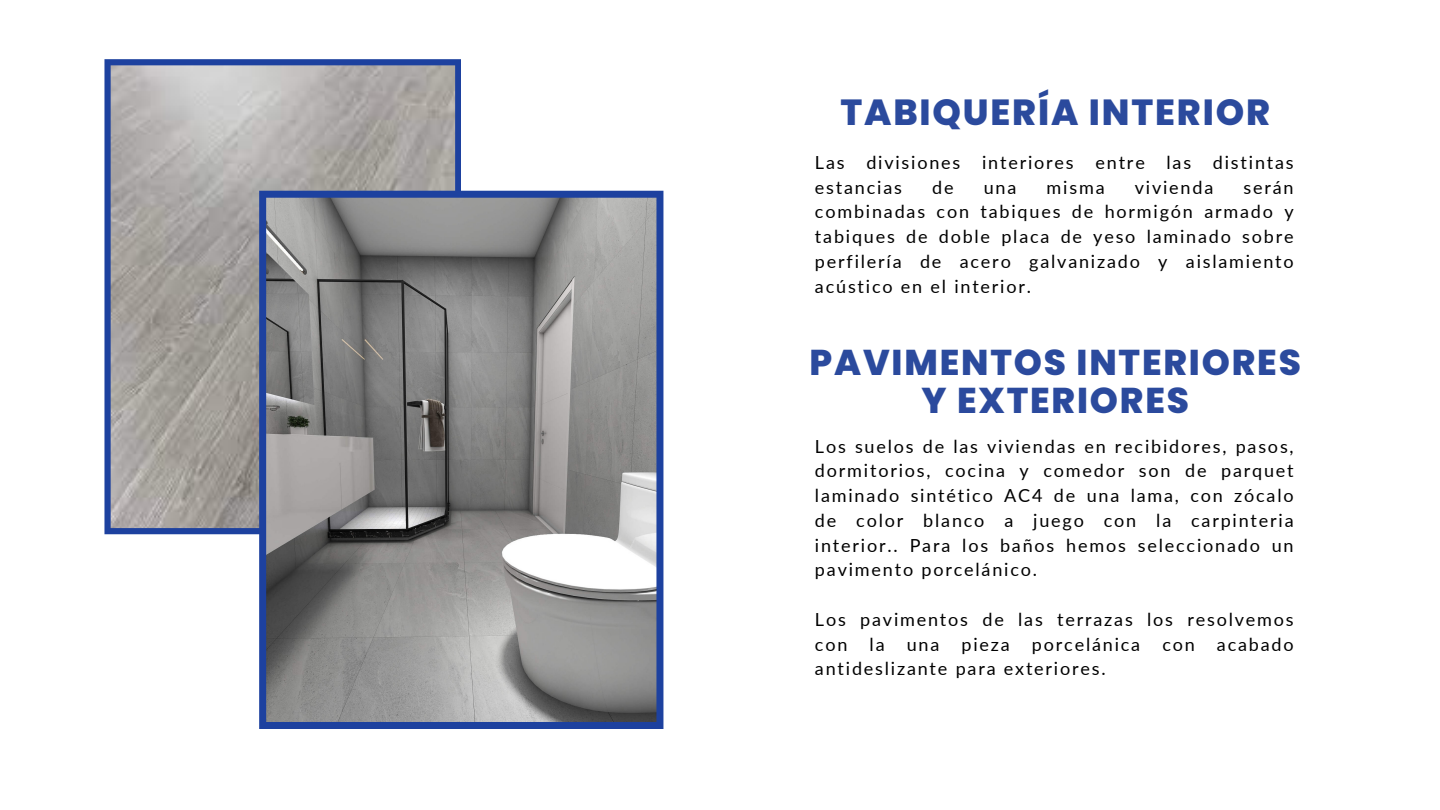
<style>
.page{position:relative;width:1440px;height:810px;background:#fff}
.page>*{position:absolute;margin:0;border:0;box-sizing:border-box;transform-origin:0 0}
.t1{font:800 36.3px "Poppins";letter-spacing:.05em;color:#2b4a9d}
.t2{font:800 35.8px/37.6px "Poppins";letter-spacing:.05em;color:#2b4a9d;text-align:center}
.t3{font:18px/24.8px "Lato";letter-spacing:.1em;color:#000;text-align:justify}
</style>
<div class="page">
<svg style="left:104px;top:59px;width:357px;height:475px;background:#a1a0a4"></svg>
<svg style="left:259px;top:191px;width:404px;height:538px;background:#87898d"></svg>
<h1 class="t1" style="left:840px;top:87px;width:431px">TABIQUERÍA INTERIOR</h1>
<p class="t3" style="left:815px;top:149px;width:480px">Las divisiones interiores entre las distintas estancias</p>
<p class="t3" style="left:932px;top:174px;width:23px">de</p>
<p class="t3" style="left:984px;top:174px;width:34px">una</p>
<p class="t3" style="left:1047px;top:174px;width:59px">misma</p>
<p class="t3" style="left:1135px;top:174px;width:80px">vivienda</p>
<p class="t3" style="left:815px;top:174px;width:480px;text-indent:429px">serán combinadas con tabiques de hormigón armado y tabiques de doble placa de yeso laminado sobre perfilería de acero galvanizado y aislamiento acústico en el interior.</p>
<h1 class="t2" style="left:810px;top:344px;width:493px">PAVIMENTOS INTERIORES<br>Y EXTERIORES</h1>
<p class="t3" style="left:815px;top:433px;width:480px">Los suelos de las viviendas en recibidores, pasos, dormitorios, cocina y comedor son de parquet laminado sintético AC4 de una lama, con zócalo de color blanco a juego con la carpinteria interior.. Para los baños hemos seleccionado un pavimento porcelánico.</p>
<p class="t3" style="left:815px;top:606px;width:480px">Los pavimentos de las terrazas los resolvemos con la una pieza porcelánica con acabado antideslizante para exteriores.</p>
</div>
